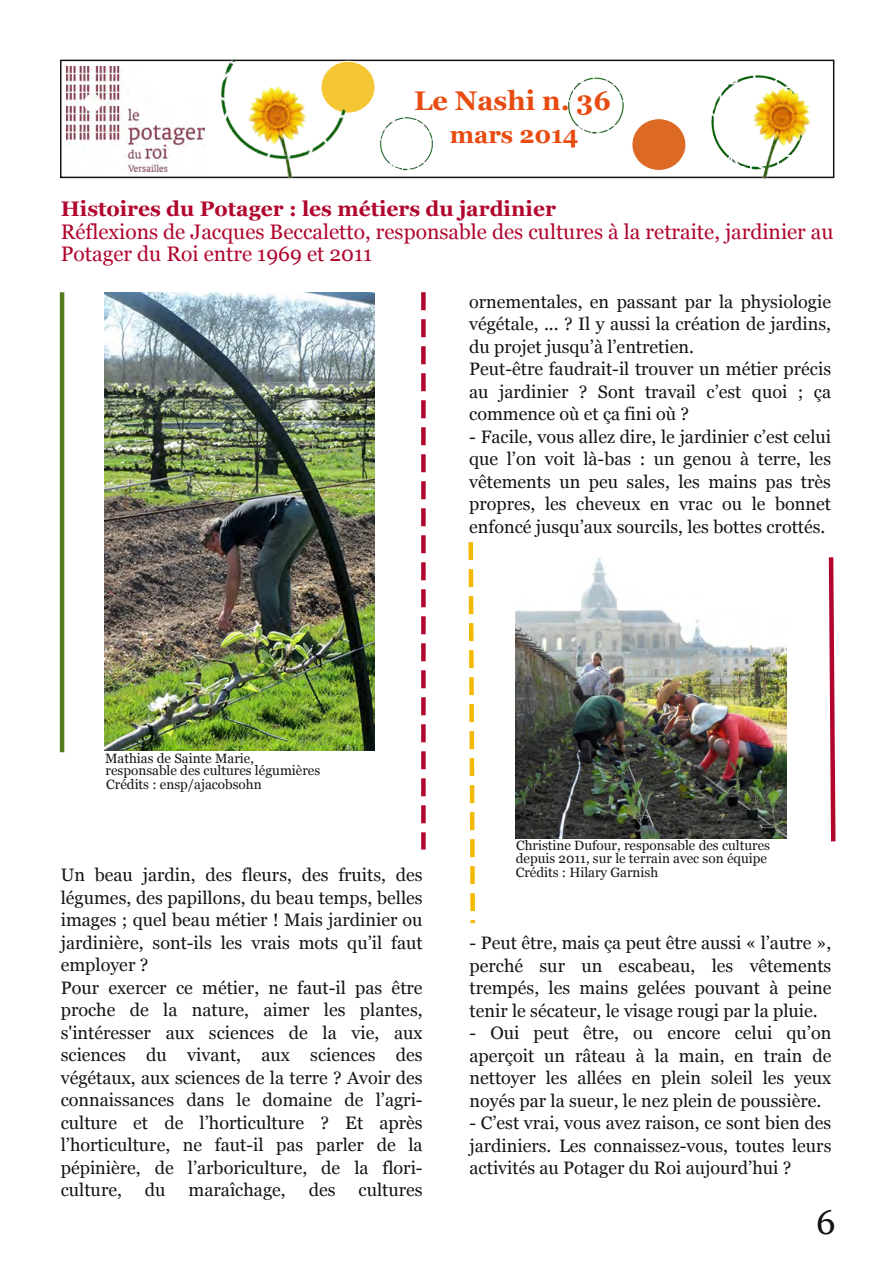
<style>
.page{position:relative;width:893px;height:1263px;background:#fff}
.page>*{position:absolute;margin:0;border:0;box-sizing:border-box;transform-origin:0 0}
.t1{font:34.5px "Georgia";color:#161413}
.t2{font:700 27px "Georgia";color:#e84b10}
.t3{font:700 24px "Georgia";color:#e84b10}
.t4{font:21px/22.5px "Georgia";color:#b1052d}
.t5{font:700 21px "Georgia";color:#b1052d}
.t6{font:18px/22.5px "Georgia";color:#161413;text-align:justify}
.t7{font:13.5px/12.8px "Georgia";color:#161413}
</style>
<div class="page">
<div style="left:60px;top:60px;width:774px;height:118px;border:2px solid #161413"></div>
<img style="left:67px;top:66px;width:108px;height:105px">
<img style="left:378px;top:117px;width:59px;height:62px">
<img style="left:708px;top:89px;width:17px;height:90px">
<img style="left:568px;top:77px;width:56px;height:57px">
<div style="left:321px;top:61px;width:54px;height:52px;background:#f3b900;border-radius:50%;opacity:.8"></div>
<div style="left:632px;top:119px;width:54px;height:51px;background:#dc6a24;border-radius:50%"></div>
<div style="left:632px;top:119px;width:54px;height:51px;border:1px solid #fff;border-radius:50%"></div>
<img style="left:175px;top:59px;width:181px;height:120px">
<img style="left:725px;top:75px;width:100px;height:104px">
<img style="left:105px;top:293px;width:269px;height:458px">
<img style="left:516px;top:558px;width:270px;height:281px">
<hr style="left:60px;top:292px;width:4px;height:460px;background:#547c20">
<svg style="left:421px;top:292px;width:5px;height:557px"></svg>
<svg style="left:468px;top:542px;width:7px;height:382px"></svg>
<svg style="left:828px;top:557px;width:8px;height:285px"></svg>
<h2 class="t2" style="left:414px;top:86px;width:198px">Le Nashi n. 36</h2>
<h3 class="t3" style="left:450px;top:121px;width:130px">mars 2014</h3>
<p class="t5" style="left:61px;top:197px;width:497px">Histoires du Potager : les métiers du jardinier</p>
<p class="t4" style="left:61px;top:220px;width:774px">Réflexions de Jacques Beccaletto, responsable des cultures à la retraite, jardinier au<br>Potager du Roi entre 1969 et 2011</p>
<p class="t6" style="left:469px;top:290px;width:363px;text-align:left">ornementales, en passant par la physiologie végétale, ... ? Il y aussi la création de jardins, du projet jusqu’à l’entretien.<br>Peut-être faudrait-il trouver un métier précis au jardinier ? Sont travail c’est quoi ; ça commence où et ça fini où ?</p>
<p class="t6" style="left:469px;top:425px;width:363px">- Facile, vous allez dire, le jardinier c’est celui que l’on voit là-bas : un genou à terre, les vêtements un peu sales, les mains pas très propres, les cheveux en vrac ou le bonnet enfoncé jusqu’aux sourcils, les bottes crottés.</p>
<p class="t7" style="left:105px;top:751px;width:150px">Mathias de Sainte Marie,</p>
<p class="t7" style="left:106px;top:763px;width:216px">responsable des cultures légumières</p>
<p class="t7" style="left:106px;top:778px;width:157px">Crédits : ensp/ajacobsohn</p>
<p class="t6" style="left:61px;top:863px;width:363px;text-align:left">Un beau jardin, des fleurs, des fruits, des légumes, des papillons, du beau temps, belles images ; quel beau métier ! Mais jardinier ou jardinière, sont-ils les vrais mots qu’il faut employer ?<br>Pour exercer ce métier, ne faut-il pas être proche de la nature, aimer les plantes, s'intéresser aux sciences de la vie, aux sciences du vivant, aux sciences des végétaux, aux sciences de la terre ? Avoir des connaissances dans le domaine de l’agri&shy;culture et de l’horticulture ? Et après l’horticulture, ne faut-il pas parler de la pépinière, de l’arboriculture, de la flori&shy;culture,</p>
<p class="t6" style="left:145px;top:1178px;width:22px">du</p>
<p class="t6" style="left:189px;top:1178px;width:99px">maraîchage,</p>
<p class="t6" style="left:309px;top:1178px;width:28px">des</p>
<p class="t6" style="left:359px;top:1178px;width:66px">cultures</p>
<p class="t7" style="left:516px;top:839px;width:256px">Christine Dufour, responsable des cultures depuis 2011, sur le terrain avec son équipe</p>
<p class="t7" style="left:516px;top:866px;width:144px">Crédits : Hilary Garnish</p>
<p class="t6" style="left:469px;top:931px;width:363px">- Peut être, mais ça peut être aussi « l’autre », perché sur un escabeau, les vêtements trempés, les mains gelées pouvant à peine tenir le sécateur, le visage rougi par la pluie.</p>
<p class="t6" style="left:469px;top:1021px;width:363px">- Oui peut être, ou encore celui qu’on aperçoit un râteau à la main, en train de nettoyer les allées en plein soleil les yeux noyés par la sueur, le nez plein de poussière.</p>
<p class="t6" style="left:469px;top:1111px;width:363px">- C’est vrai, vous avez raison, ce sont bien des jardiniers. Les connaissez-vous, toutes leurs activités au Potager du Roi aujourd’hui ?</p>
<h1 class="t1" style="left:816px;top:1203px;width:21px">6</h1>
</div>
